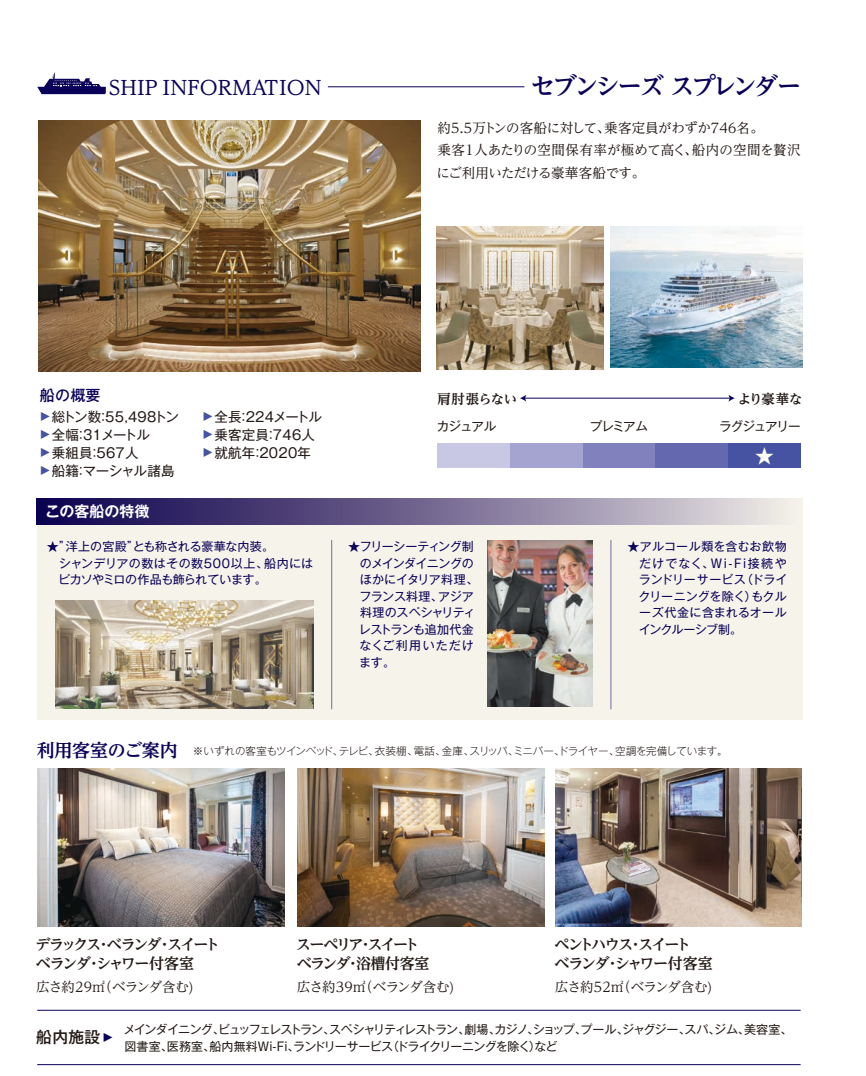
<style>
.page{position:relative;width:866px;height:1076px;background:#fff}
.page>*{position:absolute;margin:0;border:0;box-sizing:border-box;transform-origin:0 0}
.t1{font:700 24px "UD Reimin Pro";letter-spacing:-.1em;color:#0a0259}
.t2{font:500 19.8px "UD Reimin Pro";color:#0a0259}
.t3{font:18.75px "Gothic MB101 Pr 6 N";color:#fffef3}
.t4{font:700 18px "UD Reimin Pro";letter-spacing:-.015em;color:#0a0259}
.t5{font:500 15.75px "Gothic MB101 Pr 6 N";color:#231916}
.t6{font:700 15px/19.5px "UD Reimin Pro";letter-spacing:-.125em;color:#231916}
.t7{font:700 15px "Gothic MB101 Pro De";color:#fff}
.t8{font:500 15px "Gothic MB101 Pr 6 N";color:#0a0259}
.t9{font:13.5px/18px "Gothic MB101 Pr 6 N";letter-spacing:.02em;color:#231916}
.t10{font:13.5px/22.5px "UD Reimin Pro";letter-spacing:-.015em;color:#231916}
.t11{font:13.5px "UD Reimin Pro";letter-spacing:-.055em;color:#231916}
.t12{font:700 13.35px "UD Reimin Pro";letter-spacing:-.015em;color:#231916}
.t13{font:12.6px "Gothic MB101 Pr 6 N";letter-spacing:-.085em;color:#231916}
.t14{font:12px/17.2px "Gothic MB101 Pr 6 N";letter-spacing:-.075em;color:#231916}
.t15{font:12px/16.5px "Gothic MB101 Pro";letter-spacing:-.01em;color:#0a0259;text-align:justify}
.t16{font:12px/16.5px "Gothic MB101 Pro";letter-spacing:-.03em;color:#0a0259}
.t17{font:12px "Gothic MB101 Pro";letter-spacing:.04em;color:#0a0259}
.t18{font:12px "Gothic MB101 Pro";letter-spacing:-.04em;color:#0a0259}
.t19{font:300 10.5px "Gothic MB101 Pr 6 N";letter-spacing:-.03em;color:#231916}
.s1{font-family:"Koz Go Pr 6 N";font-size:9.45px;color:#4653a3}
</style>
<div class="page">
<div style="left:37px;top:498px;width:765px;height:222px;background:#f6f3ea"></div>
<img style="left:38px;top:769px;width:247px;height:157px">
<img style="left:297px;top:769px;width:247px;height:157px">
<img style="left:38px;top:121px;width:382px;height:251px">
<img style="left:555px;top:769px;width:247px;height:157px">
<svg style="left:37px;top:72px;width:69px;height:22px"></svg>
<hr style="left:37px;top:1009px;width:763px;height:1px;background:#0a0259">
<hr style="left:328px;top:86px;width:196px;height:1px;background:#0a0259">
<hr style="left:37px;top:1064px;width:763px;height:1px;background:#0a0259">
<div style="left:437px;top:444px;width:73px;height:24px;background:#c9c8e4"></div>
<div style="left:510px;top:444px;width:73px;height:24px;background:#a5a3d0"></div>
<div style="left:583px;top:444px;width:72px;height:24px;background:#8081bd"></div>
<div style="left:655px;top:444px;width:73px;height:24px;background:#6469af"></div>
<div style="left:728px;top:444px;width:73px;height:24px;background:#4653a3"></div>
<hr style="left:524px;top:398px;width:206px;height:1px;background:#0a0259">
<svg style="left:520px;top:395px;width:6px;height:7px"></svg>
<svg style="left:728px;top:394px;width:7px;height:8px"></svg>
<img style="left:436px;top:226px;width:167px;height:143px">
<img style="left:611px;top:226px;width:192px;height:142px">
<hr style="left:331px;top:540px;width:1px;height:169px;background:#776c9e">
<hr style="left:610px;top:540px;width:1px;height:169px;background:#776c9e">
<div style="left:37px;top:498px;width:765px;height:26px;background:linear-gradient(to right,#030046,#ebe4e3)"></div>
<img style="left:55px;top:600px;width:258px;height:109px">
<img style="left:488px;top:540px;width:104px;height:167px">
<h2 class="t2" style="left:109px;top:71px;width:214px">SHIP INFORMATION</h2>
<h1 class="t1" style="left:531px;top:66px;width:272px">セブンシーズ スプレンダー</h1>
<p class="t10" style="left:436px;top:116px;width:365px">約5.5万トンの客船に対して、乗客定員がわずか746名。<br>乗客1人あたりの空間保有率が極めて高く、船内の空間を贅沢にご利用いただける豪華客船です。</p>
<p class="t8" style="left:40px;top:383px;width:62px">船の概要</p>
<p class="t9" style="left:38px;top:407px;width:142px"><span class="s1">▶</span>総トン数：55,498トン<span class="s1">▶</span>全幅：31メートル　<span class="s1">▶</span>乗組員：567人<br><span class="s1">▶</span>船籍：マーシャル諸島</p>
<p class="t9" style="left:201px;top:407px;width:130px"><span class="s1">▶</span>全長：224メートル<span class="s1">▶</span>乗客定員：746人　<span class="s1">▶</span>就航年：2020年</p>
<p class="t7" style="left:45px;top:499px;width:106px">この客船の特徴</p>
<p class="t15" style="left:47px;top:536px;width:229px">★”洋上の宮殿”とも称される豪華な内装。</p>
<p class="t17" style="left:47px;top:553px;width:268px">　シャンデリアの数はその数500以上、船内には</p>
<p class="t18" style="left:58px;top:569px;width:210px">ピカソやミロの作品も飾られています。</p>
<p class="t12" style="left:437px;top:387px;width:81px">肩肘張らない</p>
<p class="t12" style="left:738px;top:387px;width:66px">より豪華な</p>
<p class="t13" style="left:437px;top:416px;width:61px">カジュアル</p>
<p class="t13" style="left:590px;top:416px;width:60px">プレミアム</p>
<p class="t13" style="left:719px;top:416px;width:83px">ラグジュアリー</p>
<h3 class="t3" style="left:755px;top:440px;width:20px">★</h3>
<p class="t16" style="left:359px;top:536px;width:121px;text-indent:-11px">★フリーシーティング制のメインダイニングのほかにイタリア料理、フランス料理、アジア料理のスペシャリティレストランも追加代金なくご利用いただけます。</p>
<p class="t15" style="left:638px;top:536px;width:151px;text-indent:-11px">★アルコール類を含むお飲物だけでなく、Wi-Fi接続やランドリーサービス（ドライクリーニングを除く）もクルーズ代金に含まれるオールインクルーシブ制。</p>
<h3 class="t4" style="left:37px;top:735px;width:142px">利用客室のご案内</h3>
<p class="t19" style="left:193px;top:741px;width:536px">※いずれの客室もツインベッド、テレビ、衣装棚、電話、金庫、スリッパ、ミニバー、ドライヤー、空調を完備しています。</p>
<p class="t6" style="left:35px;top:934px;width:186px">デラックス・ベランダ・スイートベランダ・シャワー付客室</p>
<p class="t11" style="left:36px;top:975px;width:159px">広さ約29㎡（ベランダ含む)</p>
<p class="t6" style="left:296px;top:934px;width:135px">スーペリア・スイートベランダ・浴槽付客室</p>
<p class="t11" style="left:297px;top:975px;width:159px">広さ約39㎡（ベランダ含む)</p>
<p class="t6" style="left:554px;top:934px;width:160px">ペントハウス・スイート<br>ベランダ・シャワー付客室</p>
<p class="t11" style="left:555px;top:975px;width:159px">広さ約52㎡（ベランダ含む)</p>
<h3 class="t5" style="left:36px;top:1024px;width:79px">船内施設<sup>▶</sup></h3>
<p class="t14" style="left:124px;top:1019px;width:670px">メインダイニング、ビュッフェレストラン、スペシャリティレストラン、劇場、カジノ、ショップ、プール、ジャグジー、スパ、ジム、美容室、図書室、医務室、船内無料Wi-Fi、ランドリーサービス（ドライクリーニングを除く）など</p>
</div>
